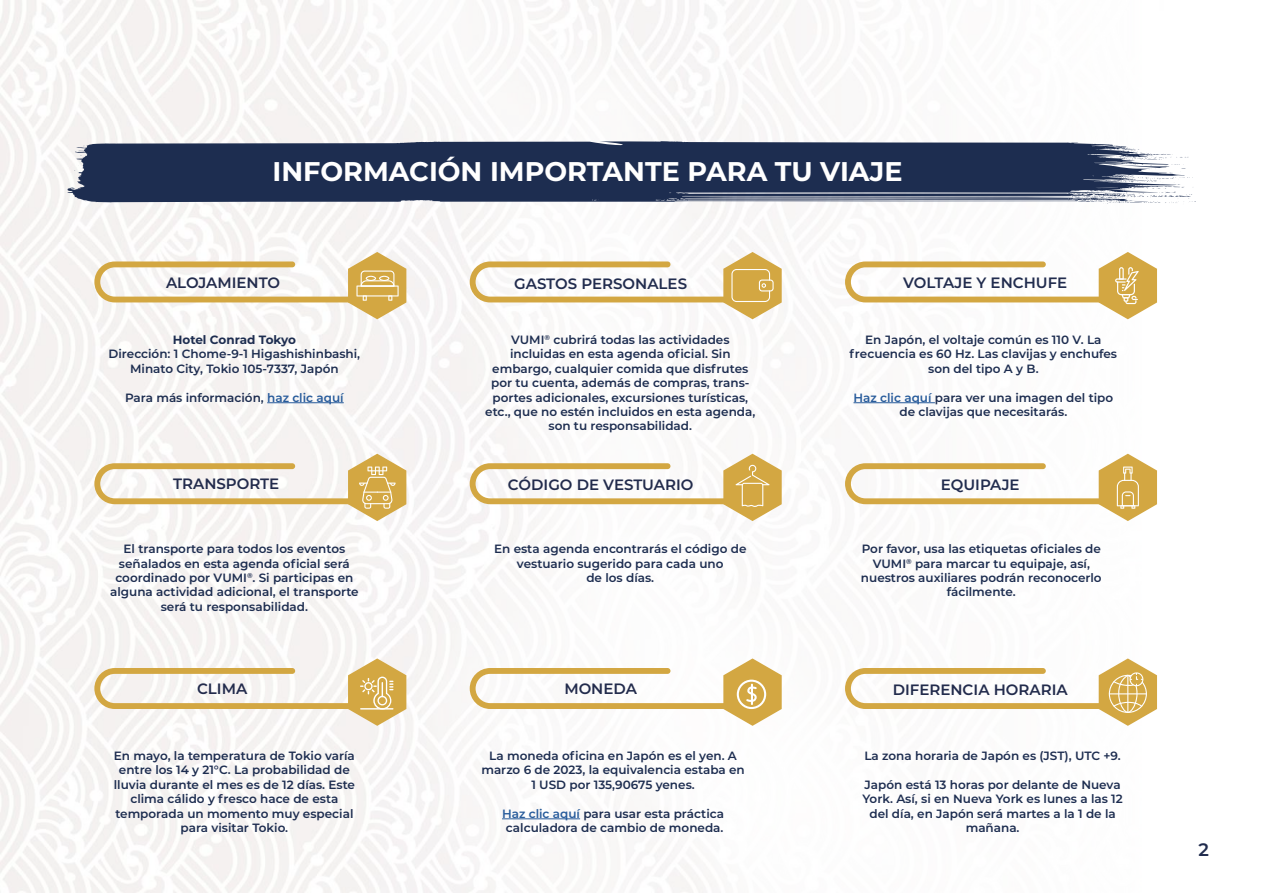
<style>
.page{position:relative;width:1263px;height:893px;background:#fff}
.page>*{position:absolute;margin:0;border:0;box-sizing:border-box;transform-origin:0 0}
.t1{font:700 27px "Montserrat";color:#fff}
.t2{font:600 18px "Montserrat";color:#212c4e}
.t3{font:600 15px "Montserrat";color:#222b4c}
.t4{font:600 15px "Montserrat";color:#212c4e}
.t5{font:600 12px/14.4px "Montserrat";color:#1d2d50;text-align:center}
.t6{font:700 12px "Montserrat";color:#1d2d50}
.s1{color:#275b9b}
</style>
<div class="page">
<svg style="left:94px;top:252px;width:312px;height:67px"></svg>
<svg style="left:94px;top:454px;width:312px;height:67px"></svg>
<svg style="left:845px;top:454px;width:312px;height:67px"></svg>
<svg style="left:470px;top:252px;width:312px;height:67px"></svg>
<svg style="left:470px;top:658px;width:312px;height:68px"></svg>
<svg style="left:845px;top:252px;width:312px;height:67px"></svg>
<svg style="left:470px;top:454px;width:312px;height:67px"></svg>
<svg style="left:845px;top:658px;width:312px;height:68px"></svg>
<svg style="left:94px;top:658px;width:312px;height:68px"></svg>
<svg style="left:67px;top:141px;width:1129px;height:63px;background:#3f4d6a"></svg>
<hr style="left:267px;top:402px;width:77px;height:1px;background:#275b9b">
<hr style="left:853px;top:402px;width:82px;height:1px;background:#275b9b">
<hr style="left:502px;top:818px;width:78px;height:1px;background:#275b9b">
<h1 class="t1" style="left:273px;top:152px;width:631px">INFORMACIÓN IMPORTANTE PARA TU VIAJE</h1>
<p class="t3" style="left:166px;top:272px;width:116px">ALOJAMIENTO</p>
<p class="t4" style="left:514px;top:273px;width:174px">GASTOS PERSONALES</p>
<p class="t4" style="left:903px;top:272px;width:166px">VOLTAJE Y ENCHUFE</p>
<p class="t6" style="left:173px;top:331px;width:125px">Hotel Conrad Tokyo</p>
<p class="t5" style="left:109px;top:346px;width:253px">Dirección: 1 Chome-9-1 Higashishinbashi,<br>Minato City, Tokio 105-7337, Japón</p>
<p class="t5" style="left:125px;top:390px;width:220px">Para más información, <span class="s1">haz clic aquí</span></p>
<p class="t5" style="left:485px;top:332px;width:272px">VUMI<sup>®</sup> cubrirá todas las actividades incluidas en esta agenda oficial. Sin embargo, cualquier comida que disfrutes por tu cuenta, además de compras, trans&shy;portes adicionales, excursiones turísticas, etc., que no estén incluidos en esta agenda, son tu responsabilidad.</p>
<p class="t5" style="left:849px;top:332px;width:269px">En Japón, el voltaje común es 110 V. La frecuencia es 60 Hz. Las clavijas y enchufes son del tipo A y B.</p>
<p class="t5" style="left:853px;top:390px;width:261px"><span class="s1">Haz clic aquí</span> para ver una imagen del tipo de clavijas que necesitarás.</p>
<p class="t3" style="left:173px;top:473px;width:108px">TRANSPORTE</p>
<p class="t3" style="left:508px;top:474px;width:187px">CÓDIGO DE VESTUARIO</p>
<p class="t4" style="left:941px;top:474px;width:80px">EQUIPAJE</p>
<p class="t5" style="left:110px;top:541px;width:250px">El transporte para todos los eventos señalados en esta agenda oficial será coordinado por VUMI<sup>®</sup>. Si participas en alguna actividad adicional, el transporte será tu responsabilidad.</p>
<p class="t5" style="left:494px;top:541px;width:254px">En esta agenda encontrarás el código de vestuario sugerido para cada uno<br>de los días.</p>
<p class="t5" style="left:861px;top:541px;width:242px">Por favor, usa las etiquetas oficiales de<br>VUMI<sup>®</sup> para marcar tu equipaje, así, nuestros auxiliares podrán reconocerlo fácilmente.</p>
<p class="t3" style="left:197px;top:678px;width:52px">CLIMA</p>
<p class="t3" style="left:893px;top:679px;width:176px">DIFERENCIA HORARIA</p>
<p class="t3" style="left:564px;top:678px;width:74px">MONEDA</p>
<p class="t5" style="left:114px;top:748px;width:243px">En mayo, la temperatura de Tokio varía entre los 14 y 21°C. La probabilidad de lluvia durante el mes es de 12 días. Este clima cálido y fresco hace de esta temporada un momento muy especial para visitar Tokio.</p>
<p class="t5" style="left:481px;top:748px;width:265px">La moneda oficina en Japón es el yen. A marzo 6 de 2023, la equivalencia estaba en<br>1 USD por 135,90675 yenes.</p>
<p class="t5" style="left:502px;top:806px;width:224px"><span class="s1">Haz clic aquí</span> para usar esta práctica calculadora de cambio de moneda.</p>
<p class="t5" style="left:864px;top:748px;width:258px">La zona horaria de Japón es (JST), UTC +9.</p>
<p class="t5" style="left:862px;top:777px;width:262px">Japón está 13 horas por delante de Nueva<br>York. Así, si en Nueva York es lunes a las 12 del día, en Japón será martes a la 1 de la mañana.</p>
<h2 class="t2" style="left:1198px;top:837px;width:12px">2</h2>
</div>
